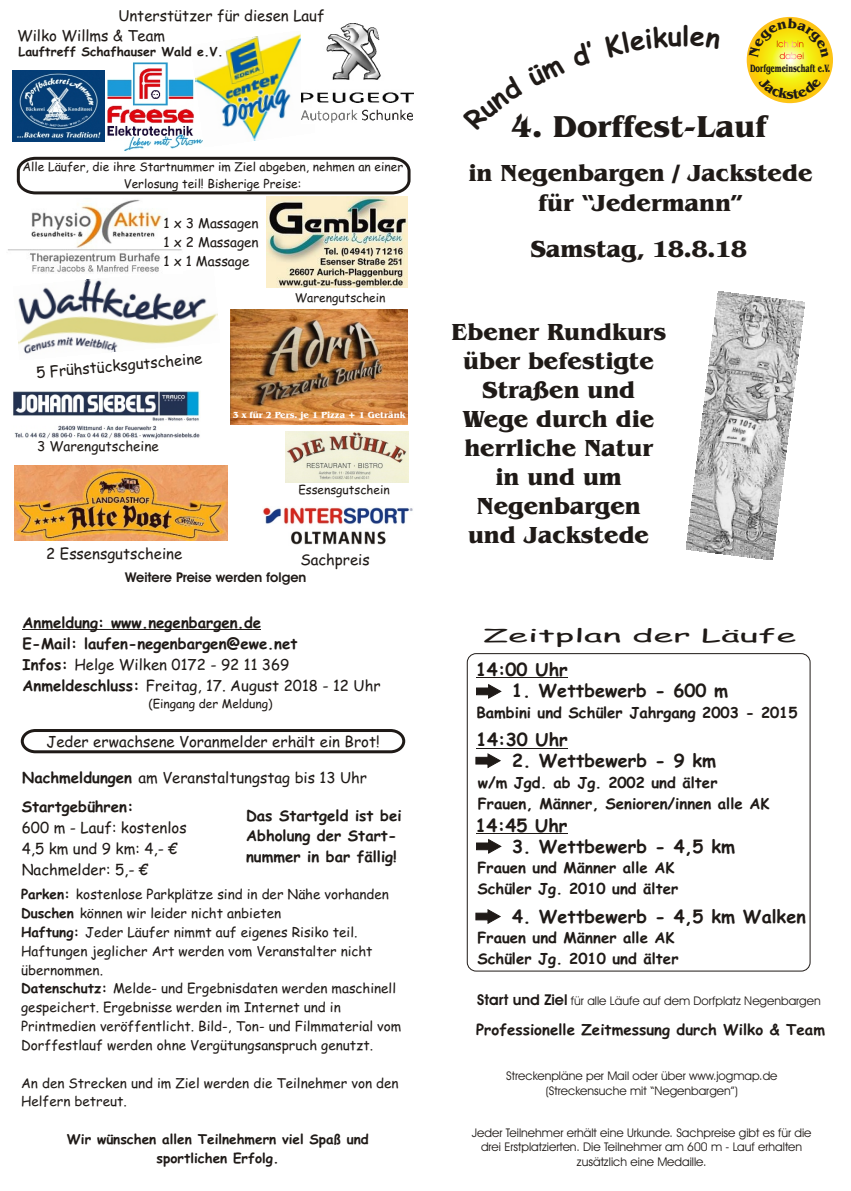
<style>
.page{position:relative;width:851px;height:1191px;background:#fff}
.page>*{position:absolute;margin:0;border:0;box-sizing:border-box;transform-origin:0 0}
.t1{font:700 31.2px "Benguiat Bk BT";color:#1f1a17}
.t2{font:700 27px "Comic Sans MS";color:#1f1a17}
.t3{font:700 24px/29.1px "Benguiat Bk BT";color:#1f1a17;text-align:center}
.t4{font:700 18px "Comic Sans MS";color:#1f1a17}
.t5{font:18px "Comic Sans MS";color:#1f1a17;scale:2 1}
.t6{font:700 15px/20.9px "Comic Sans MS";color:#1f1a17}
.t7{font:15px/20.9px "Comic Sans MS";color:#1f1a17}
.t8{font:13.5px/18.8px "Comic Sans MS";color:#1f1a17}
.t9{font:700 13.5px/18.8px "Comic Sans MS";color:#1f1a17;text-align:center}
.t10{font:700 13.5px "Avant Garde Bk BT";color:#1f1a17}
.t11{font:700 12.3px "Comic Sans MS";color:#1f1a17}
.t12{font:12px/14.4px "Avant Garde Bk BT";color:#1f1a17;text-align:center}
.t13{font:12px/16.6px "Comic Sans MS";color:#1f1a17;text-align:center}
.t14{font:700 10.95px "Benguiat Bk BT";letter-spacing:-.005em;color:#1f1a17;scale:.65 1}
.t15{font:700 9.15px "Benguiat Bk BT";color:#fff}
.s1{font-weight:400}
.s2{font-weight:700}
.s3{font-weight:700;font-size:15px}
</style>
<div class="page">
<img style="left:13px;top:391px;width:187px;height:48px">
<img style="left:18px;top:279px;width:200px;height:75px">
<img style="left:8px;top:199px;width:174px;height:75px">
<hr style="left:476px;top:678px;width:91px;height:1px;background:#1f1a17">
<hr style="left:476px;top:748px;width:92px;height:1px;background:#1f1a17">
<hr style="left:475px;top:834px;width:92px;height:1px;background:#1f1a17">
<hr style="left:22px;top:629px;width:239px;height:1px;background:#1f1a17">
<svg style="left:16px;top:156px;width:395px;height:39px"></svg>
<svg style="left:476px;top:684px;width:25px;height:15px"></svg>
<svg style="left:475px;top:753px;width:25px;height:15px"></svg>
<svg style="left:476px;top:839px;width:25px;height:15px"></svg>
<svg style="left:475px;top:909px;width:25px;height:15px"></svg>
<div style="left:467px;top:653px;width:343px;height:318px;border:1px solid #1f1a17;border-radius:9px"></div>
<svg style="left:20px;top:729px;width:386px;height:25px"></svg>
<img style="left:107px;top:62px;width:84px;height:89px">
<img style="left:686px;top:292px;width:118px;height:268px">
<svg style="left:746px;top:17px;width:87px;height:86px;background:#f8e12d"></svg>
<svg style="left:778px;top:58px;width:26px;height:2px"></svg>
<img style="left:266px;top:197px;width:142px;height:91px">
<img style="left:285px;top:431px;width:123px;height:52px">
<img style="left:263px;top:507px;width:150px;height:38px">
<img style="left:191px;top:33px;width:113px;height:113px">
<img style="left:13px;top:71px;width:92px;height:70px">
<img style="left:230px;top:309px;width:177px;height:116px">
<img style="left:301px;top:108px;width:112px;height:15px">
<img style="left:302px;top:24px;width:111px;height:78px">
<img style="left:14px;top:466px;width:214px;height:74px">
<svg style="left:758px;top:77px;width:63px;height:22px"></svg>
<svg style="left:748px;top:18px;width:80px;height:40px"></svg>
<p class="t7" style="left:118px;top:7px;width:208px">Unterstützer für diesen Lauf</p>
<p class="t7" style="left:17px;top:27px;width:150px">Wilko Willms &amp; Team</p>
<p class="t11" style="left:19px;top:46px;width:206px">Lauftreff Schafhauser Wald e.V.</p>
<p class="t13" style="left:23px;top:160px;width:382px">Alle Läufer, die ihre Startnummer im Ziel abgeben, nehmen an einer<br>Verlosung teil! Bisherige Preise:</p>
<p class="t8" style="left:164px;top:215px;width:96px;text-align:justify">1 x 3 Massagen 1 x 2 Massagen 1 x 1 Massage</p>
<p class="t7" style="left:35px;top:364px;width:168px;rotate:-5deg">5 F hs ücksgutschei e</p>
<p class="t13" style="left:295px;top:290px;width:92px">Warengutschein</p>
<p class="t8" style="left:37px;top:439px;width:123px">3 Warengutscheine</p>
<p class="t15" style="left:233px;top:411px;width:174px">3 x für 2 Pers. je 1 Pizza + 1 Getränk</p>
<p class="t13" style="left:298px;top:482px;width:93px">Essensgutschein</p>
<p class="t7" style="left:46px;top:545px;width:137px">2 Essensgutscheine</p>
<p class="t7" style="left:300px;top:550px;width:71px">Sachpreis</p>
<p class="t10" style="left:125px;top:572px;width:183px">Weitere Preise werden folgen</p>
<p class="t6" style="left:22px;top:614px;width:359px">Anmeldung: www.negenbargen.de<br>E-Mail: laufen-negenbargen@ewe.net<br>Infos: <span class="s1">Helge Wilken 0172 - 92 11 369<br></span>Anmeldeschluss: <span class="s1">Freitag, 17. August 2018 - 12 Uhr</span></p>
<p class="t13" style="left:148px;top:697px;width:126px">(Eingang der Meldung)</p>
<p class="t7" style="left:46px;top:733px;width:335px">Jeder erwachsene Voranmelder erhält ein Brot!</p>
<p class="t6" style="left:22px;top:764px;width:347px;line-height:29.4px">Nachmeldungen <span class="s1">am Veranstaltungstag bis 13 Uhr<br></span>Startgebühren:</p>
<p class="t7" style="left:22px;top:819px;width:167px">600 m - Lauf: kostenlos<br>4,5 km und 9 km: 4,- €<br>Nachmelder: 5,- €</p>
<p class="t8" style="left:21px;top:887px;width:382px"><span class="s2">Parken:</span> kostenlose Parkplätze sind in der Nähe vorhanden <span class="s2">Duschen</span> können wir leider nicht anbieten<br><span class="s2">Haftung:</span> Jeder Läufer nimmt auf eigenes Risiko teil.<br>Haftungen jeglicher Art werden vom Veranstalter nicht übernommen.<br><span class="s2">Datenschutz:</span> Melde- und Ergebnisdaten werden maschinell gespeichert. Ergebnisse werden im Internet und in Printmedien veröffentlicht. Bild-, Ton- und Filmmaterial vom Dorffestlauf werden ohne Vergütungsanspruch genutzt.</p>
<p class="t8" style="left:21px;top:1075px;width:379px">An den Strecken und im Ziel werden die Teilnehmer von den<br>Helfern betreut.</p>
<p class="t9" style="left:67px;top:1131px;width:303px">Wir wünschen allen Teilnehmern viel Spaß und sportlichen Erfolg.</p>
<p class="t6" style="left:246px;top:806px;width:157px">Das Startgeld ist bei<br>Abholung der Start&shy;nummer in bar fällig!</p>
<h2 class="t2" style="left:682px;top:24px;width:9px">l</h2>
<p class="t14" style="left:750px;top:64px;width:125px">Dorfgemeinschaft e.V.</p>
<h1 class="t1" style="left:511px;top:114px;width:257px">4. Dorffest-Lauf</h1>
<h3 class="t3" style="left:468px;top:159px;width:346px;line-height:30.5px">in Negenbargen / Jackstede für “Jedermann”</h3>
<h3 class="t3" style="left:530px;top:236px;width:218px">Samstag, 18.8.18</h3>
<h3 class="t3" style="left:451px;top:319px;width:216px">Ebener Rundkurs über befestigte<br>Straßen und<br>Wege durch die herrliche Natur in und um<br>Negenbargen und Jackstede</h3>
<h3 class="t5" style="left:483px;top:628px;width:158px">Zeitplan der Läufe</h3>
<h3 class="t4" style="left:476px;top:661px;width:93px">14:00 Uhr</h3>
<h3 class="t4" style="left:512px;top:683px;width:218px">1. Wettbewerb - 600 m</h3>
<p class="t6" style="left:476px;top:703px;width:322px">Bambini und Schüler Jahrgang 2003 - 2015</p>
<h3 class="t4" style="left:476px;top:732px;width:93px">14:30 Uhr</h3>
<h3 class="t4" style="left:512px;top:753px;width:205px">2. Wettbewerb - 9 km</h3>
<p class="t6" style="left:477px;top:774px;width:293px">w/m Jgd. ab Jg. 2002 und älter<br>Frauen, Männer, Senioren/innen alle AK</p>
<h3 class="t4" style="left:475px;top:817px;width:93px">14:45 Uhr</h3>
<h3 class="t4" style="left:512px;top:838px;width:224px">3. Wettbewerb - 4,5 km</h3>
<p class="t6" style="left:477px;top:859px;width:202px">Frauen und Männer alle AK<br>Schüler Jg. 2010 und älter</p>
<h3 class="t4" style="left:512px;top:908px;width:295px">4. Wettbewerb - 4,5 km Walken</h3>
<p class="t6" style="left:477px;top:929px;width:203px">Frauen und Männer alle AK<br>Schüler Jg. 2010 und älter</p>
<p class="t12" style="left:477px;top:995px;width:345px"><span class="s3">Start und Ziel</span> für alle Läufe auf dem Dorfplatz Negenbargen</p>
<p class="t6" style="left:476px;top:1021px;width:350px">Professionelle Zeitmessung durch Wilko &amp; Team</p>
<p class="t12" style="left:506px;top:1070px;width:273px">Streckenpläne per Mail oder über www.jogmap.de (Streckensuche mit “Negenbargen”)</p>
<p class="t12" style="left:472px;top:1127px;width:341px">Jeder Teilnehmer erhält eine Urkunde. Sachpreise gibt es für die drei Erstplatzierten. Die Teilnehmer am 600 m - Lauf erhalten zusätzlich eine Medaille.</p>
</div>
